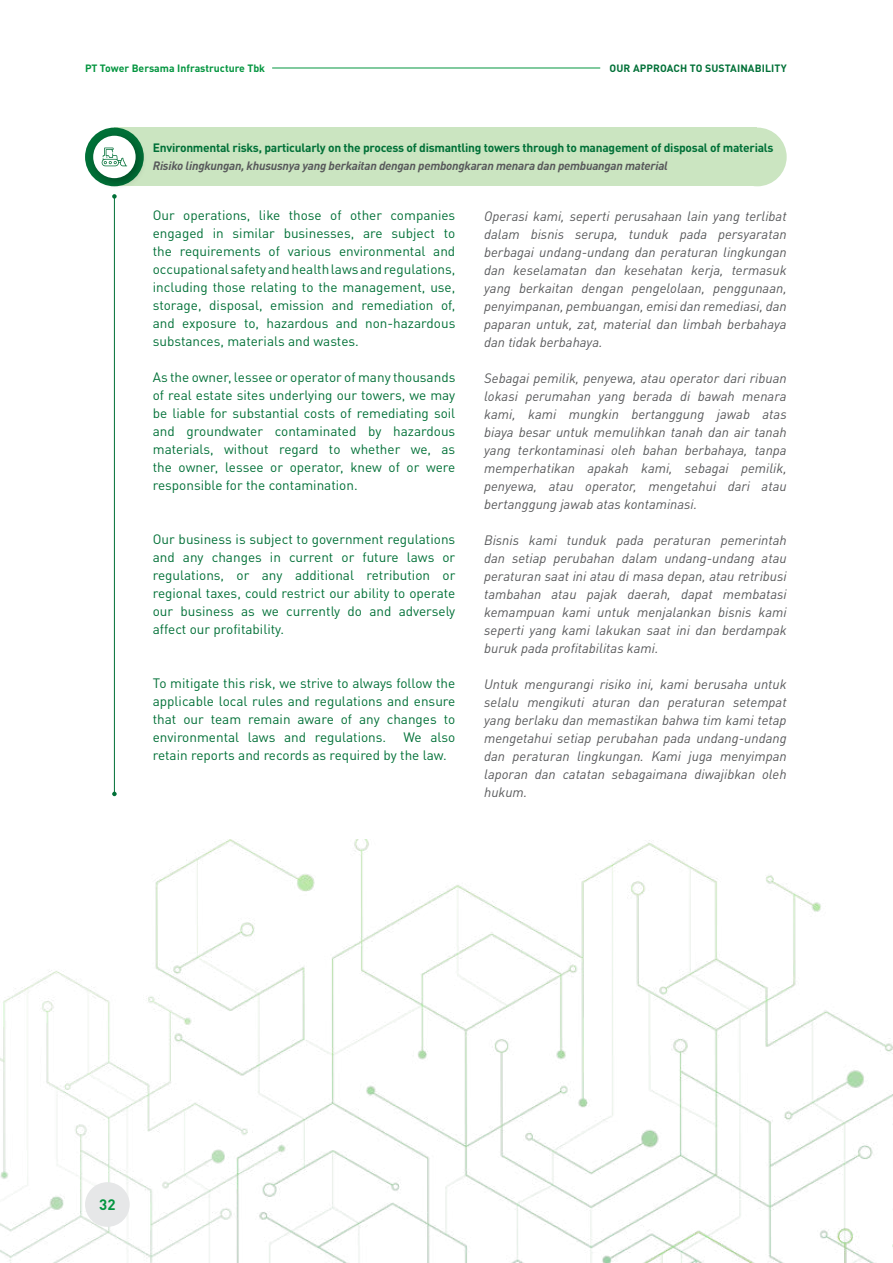
<style>
.page{position:relative;width:893px;height:1263px;background:#fff}
.page>*{position:absolute;margin:0;border:0;box-sizing:border-box;transform-origin:0 0}
.t1{font:700 15px "DIN Pro";color:#03953f}
.t2{font:italic 13.5px/18px "DIN Pro";color:#58595b;text-align:justify}
.t3{font:13.5px/18px "DIN Pro";color:#007037;text-align:justify}
.t4{font:700 12px "DIN Pro";letter-spacing:-.02em;color:#007037}
.t5{font:italic 700 12px "DIN Pro";letter-spacing:-.02em;color:#58595b}
.t6{font:700 10.5px "DIN Pro";color:#03953f}
.t7{font:700 10.5px "DIN Pro";letter-spacing:.01em;color:#007037}
</style>
<div class="page">
<div style="left:114px;top:128px;width:643px;height:58px;background:#cbe5c1"></div>
<div style="left:728px;top:128px;width:59px;height:58px;background:#cbe5c1;border-radius:50%"></div>
<div style="left:87px;top:130px;width:61px;height:60px;background:#000;opacity:.3"></div>
<div style="left:93px;top:136px;width:43px;height:42px;background:#fff;border-radius:50%"></div>
<svg style="left:101px;top:148px;width:26px;height:18px"></svg>
<hr style="left:114px;top:196px;width:1px;height:598px;background:#007037">
<svg style="left:112px;top:194px;width:5px;height:5px"></svg>
<svg style="left:112px;top:792px;width:5px;height:4px"></svg>
<img style="left:0;top:840px;width:893px;height:423px">
<img style="left:892px;top:1082px;width:1px;height:181px">
<div style="left:85px;top:1182px;width:45px;height:45px;background:#e6e7e8;border-radius:50%"></div>
<hr style="left:272px;top:68px;width:328px;height:1px;background:#03953f">
<p class="t6" style="left:85px;top:60px;width:182px">PT Tower Bersama Infrastructure Tbk</p>
<p class="t7" style="left:610px;top:60px;width:179px">OUR APPROACH TO SUSTAINABILITY</p>
<p class="t4" style="left:153px;top:138px;width:622px">Environmental risks, particularly on the process of dismantling towers through to management of disposal of materials</p>
<p class="t5" style="left:153px;top:156px;width:517px">Risiko lingkungan, khususnya yang berkaitan dengan pembongkaran menara dan pembuangan material</p>
<p class="t3" style="left:153px;top:205px;width:304px">Our operations, like those of other companies engaged in similar businesses, are subject to the requirements of various environmental and occupational safety and health laws and regulations, including those relating to the management, use, storage, disposal, emission and remediation of, and exposure to, hazardous and non-hazardous substances, materials and wastes.</p>
<p class="t3" style="left:153px;top:367px;width:304px">As the owner, lessee or operator of many thousands of real estate sites underlying our towers, we may be liable for substantial costs of remediating soil and groundwater contaminated by hazardous materials, without regard to whether we, as the owner, lessee or operator, knew of or were responsible for the contamination.</p>
<p class="t3" style="left:153px;top:529px;width:304px">Our business is subject to government regulations and any changes in current or future laws or regulations, or any additional retribution or regional taxes, could restrict our ability to operate our business as we currently do and adversely affect our profitability.</p>
<p class="t3" style="left:153px;top:673px;width:304px">To mitigate this risk, we strive to always follow the applicable local rules and regulations and ensure that our team remain aware of any changes to environmental laws and regulations.</p>
<p class="t3" style="left:153px;top:727px;width:304px;text-indent:251px">We also retain reports and records as required by the law.</p>
<p class="t2" style="left:484px;top:206px;width:304px">Operasi kami, seperti perusahaan lain yang terlibat dalam bisnis serupa, tunduk pada persyaratan berbagai undang-undang dan peraturan lingkungan dan keselamatan dan kesehatan kerja, termasuk yang berkaitan dengan pengelolaan, penggunaan, penyimpanan, pembuangan, emisi dan remediasi, dan paparan untuk, zat, material dan limbah berbahaya dan tidak berbahaya.</p>
<p class="t2" style="left:484px;top:368px;width:304px">Sebagai pemilik, penyewa, atau operator dari ribuan lokasi perumahan yang berada di bawah menara kami, kami mungkin bertanggung jawab atas biaya besar untuk memulihkan tanah dan air tanah yang terkontaminasi oleh bahan berbahaya, tanpa memperhatikan apakah kami, sebagai pemilik, penyewa, atau operator, mengetahui dari atau bertanggung jawab atas kontaminasi.</p>
<p class="t2" style="left:484px;top:530px;width:304px">Bisnis kami tunduk pada peraturan pemerintah dan setiap perubahan dalam undang-undang atau peraturan saat ini atau di masa depan, atau retribusi tambahan atau pajak daerah, dapat membatasi kemampuan kami untuk menjalankan bisnis kami seperti yang kami lakukan saat ini dan berdampak buruk pada profitabilitas kami.</p>
<p class="t2" style="left:484px;top:674px;width:304px">Untuk mengurangi risiko ini, kami berusaha untuk selalu mengikuti aturan dan peraturan setempat yang berlaku dan memastikan bahwa tim kami tetap mengetahui setiap perubahan pada undang-undang dan peraturan lingkungan. Kami juga menyimpan laporan dan catatan sebagaimana diwajibkan oleh hukum.</p>
<p class="t1" style="left:99px;top:1193px;width:18px">32</p>
</div>
